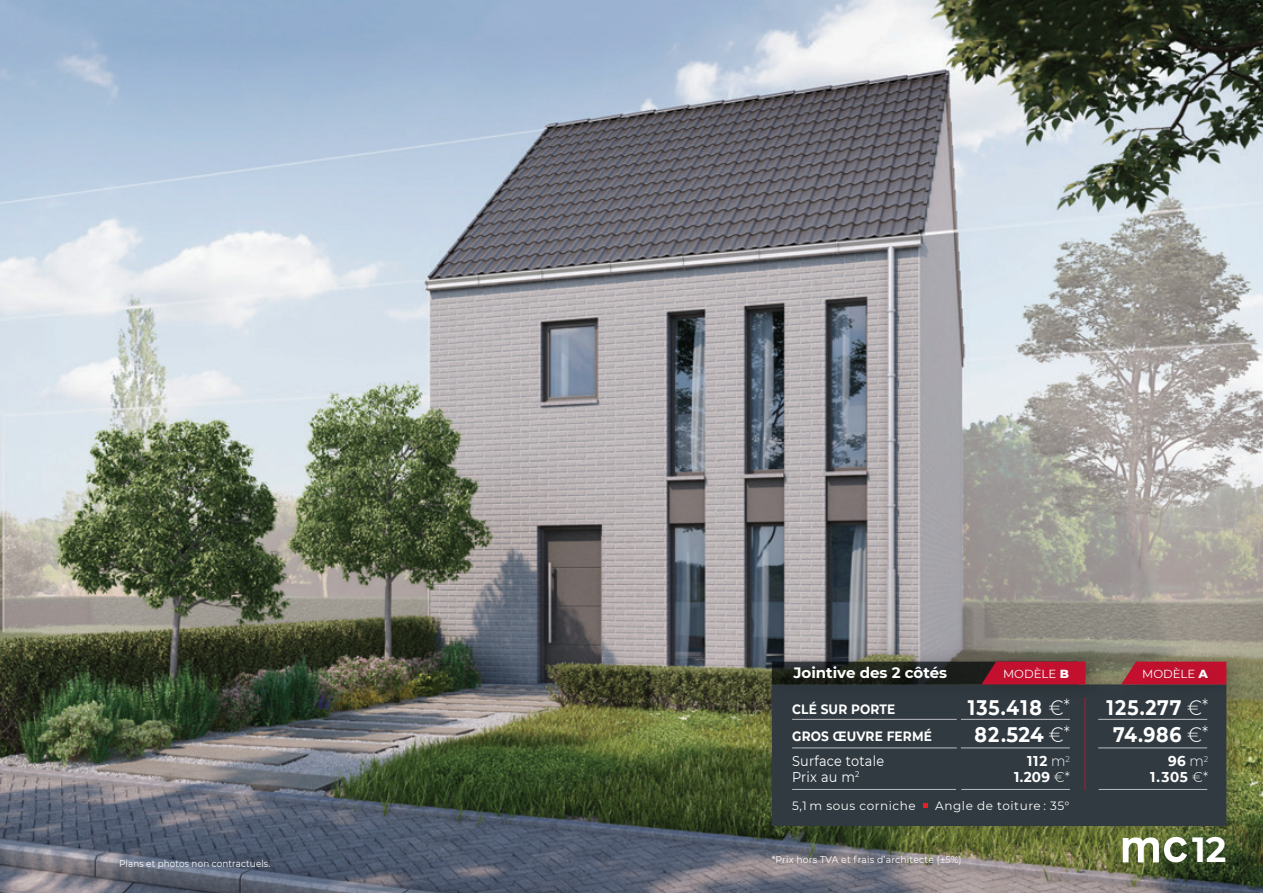
<style>
.page{position:relative;width:1263px;height:893px;background:#fff}
.page>*{position:absolute;margin:0;border:0;box-sizing:border-box;transform-origin:0 0}
.t1{font:700 34.95px "Montserrat";color:#fff}
.t2{font:700 21px/27px "Montserrat";letter-spacing:.045em;color:#fff;text-align:center;scale:.9 1}
.t3{font:700 15px "Montserrat";color:#fff}
.t4{font:700 14.25px/15.9px "Montserrat";letter-spacing:.05em;color:#fff;text-align:right;scale:.95 1}
.t5{font:14.25px/15.9px "Montserrat";letter-spacing:.02em;color:#fff;scale:.9 1}
.t6{font:700 13.5px/27px "Montserrat";letter-spacing:.015em;color:#fff;scale:.9 1}
.t7{font:12px "Montserrat";letter-spacing:.045em;color:#fff}
.t8{font:11.7px "Montserrat";color:#fff}
.t9{font:9.75px "Montserrat";letter-spacing:.015em;color:#fff;scale:.95 1}
.t10{font:9.75px "Montserrat";letter-spacing:.015em;color:#fff;scale:.9 1}
.s1{font-weight:800;font-size:12px}
.s2{font-weight:300}
.s3{font-weight:300;font-size:18px}
</style>
<div class="page">
<img style="left:0;top:0;width:1263px;height:893px">
<div style="left:766px;top:670px;width:483px;height:171px;background:#231f20;opacity:.24"></div>
<div style="left:772px;top:684px;width:454px;height:142px;background:#303a40"></div>
<div style="left:766px;top:647px;width:335px;height:52px;background:#231f20;opacity:.23"></div>
<hr style="left:792px;top:719px;width:165px;height:1px;background:#bcbdc0">
<hr style="left:792px;top:748px;width:165px;height:1px;background:#bcbdc0">
<hr style="left:792px;top:789px;width:164px;height:1px;background:#bcbdc0">
<div style="left:977px;top:647px;width:132px;height:52px;background:#231f20;opacity:.24"></div>
<svg style="left:772px;top:662px;width:313px;height:22px;background:#501b21"></svg>
<div style="left:1118px;top:647px;width:131px;height:52px;background:#231f20;opacity:.24"></div>
<svg style="left:1121px;top:662px;width:16px;height:22px"></svg>
<hr style="left:1085px;top:698px;width:1px;height:92px;background:#c3102f">
<svg style="left:923px;top:804px;width:5px;height:4px"></svg>
<div style="left:1137px;top:655px;width:93px;height:37px;background:#231f20;opacity:.24"></div>
<hr style="left:1098px;top:719px;width:109px;height:1px;background:#bcbdc0">
<hr style="left:1098px;top:748px;width:109px;height:1px;background:#bcbdc0">
<hr style="left:1099px;top:789px;width:108px;height:1px;background:#bcbdc0">
<svg style="left:1123px;top:837px;width:64px;height:25px"></svg>
<hr style="left:961px;top:719px;width:109px;height:1px;background:#bcbdc0">
<hr style="left:961px;top:748px;width:109px;height:1px;background:#bcbdc0">
<hr style="left:961px;top:789px;width:109px;height:1px;background:#bcbdc0">
<h3 class="t3" style="left:793px;top:664px;width:155px">Jointive des 2 côtés</h3>
<h3 class="t6" style="left:792px;top:696px;width:157px">CLÉ SUR PORTE<br>GROS ŒUVRE FERMÉ</h3>
<h3 class="t5" style="left:792px;top:753px;width:104px">Surface totale<br>Prix au m<sup>2</sup></h3>
<p class="t8" style="left:1003px;top:667px;width:67px">MODÈLE <span class="s1">B</span></p>
<h2 class="t2" style="left:968px;top:695px;width:115px">135.418 <span class="s2">€</span><span class="s3">*<br></span>82.524 <span class="s2">€</span><span class="s3">*</span></h2>
<h3 class="t4" style="left:1014px;top:754px;width:60px">112 <span class="s2">m</span><sup>2<br></sup>1.209 <span class="s2">€*</span></h3>
<p class="t7" style="left:792px;top:797px;width:125px">5,1 m sous corniche</p>
<p class="t7" style="left:935px;top:797px;width:136px">Angle de toiture : 35°</p>
<p class="t10" style="left:119px;top:858px;width:169px">Plans et photos non contractuels.</p>
<p class="t9" style="left:772px;top:854px;width:201px">*Prix hors TVA et frais d’architecte (±5%)</p>
<p class="t8" style="left:1142px;top:667px;width:67px">MODÈLE <span class="s1">A</span></p>
<h2 class="t2" style="left:1107px;top:695px;width:114px">125.277 <span class="s2">€</span><span class="s3">*<br></span>74.986 <span class="s2">€</span><span class="s3">*</span></h2>
<h3 class="t4" style="left:1150px;top:754px;width:63px">96 <span class="s2">m</span><sup>2<br></sup>1.305 <span class="s2">€*</span></h3>
<h1 class="t1" style="left:1192px;top:825px;width:36px">12</h1>
</div>
